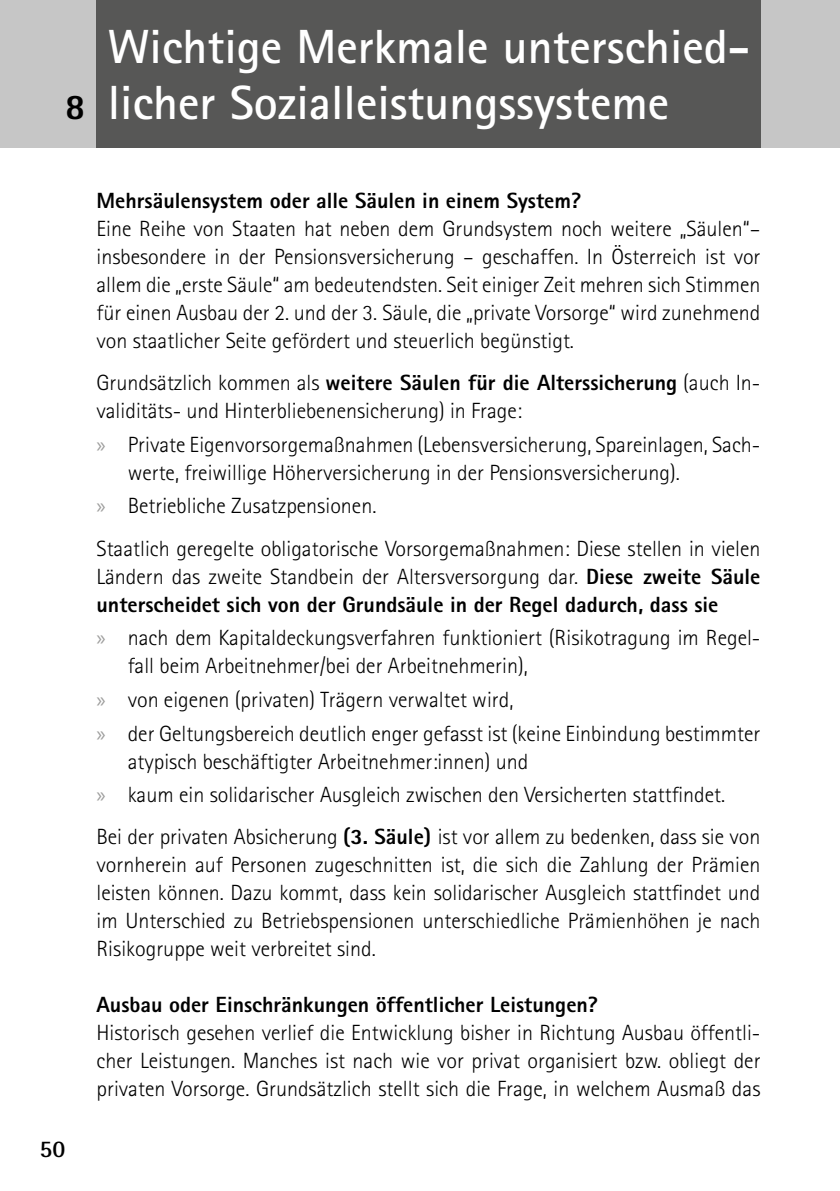
<style>
.page{position:relative;width:840px;height:1191px;background:#fff}
.page>*{position:absolute;margin:0;border:0;box-sizing:border-box;transform-origin:0 0}
.t1{font:700 48px/56px "Rotis Sans Serif Std";color:#fff}
.t2{font:800 36px "Rotis Sans Serif Std";color:#000}
.t3{font:700 24px "Rotis Semi Sans Std";color:#000}
.t4{font:300 22px/28px "Rotis Sans Serif Std";color:#000}
.t5{font:800 22px/28px "Rotis Sans Serif Std";color:#000}
.s1{font-weight:800}
.s2{font-family:"Myriad Pro";font-weight:400;color:#9d9d9c}
.s3{font-weight:300}
</style>
<div class="page">
<div style="left:0;top:0;width:839px;height:147px;background:#c6c6c6"></div>
<div style="left:96px;top:0;width:664px;height:147px;background:#575756"></div>
<h2 class="t2" style="left:65px;top:84px;width:22px">8</h2>
<h1 class="t1" style="left:108px;top:18px;width:643px">Wichtige Merkmale unterschied&shy;licher Sozialleistungssysteme</h1>
<p class="t3" style="left:40px;top:1133px;width:27px">50</p>
<p class="t5" style="left:96px;top:186px;width:486px">Mehrsäulensystem oder alle Säulen in einem System?</p>
<p class="t4" style="left:96px;top:215px;width:665px;text-align:justify">Eine Reihe von Staaten hat neben dem Grundsystem noch weitere „Säulen“– insbesondere in der Pensionsversicherung – geschaffen. In Österreich ist vor allem die „erste Säule“ am bedeutendsten. Seit einiger Zeit mehren sich Stimmen für einen Ausbau der 2. und der 3. Säule, die „private Vorsorge“ wird zunehmend von staatlicher Seite gefördert und steuerlich begünstigt.</p>
<p class="t4" style="left:96px;top:369px;width:665px">Grundsätzlich kommen als <span class="s1">weitere Säulen für die Alterssicherung</span> (auch In&shy;validitäts- und Hinterbliebenensicherung) in Frage:</p>
<p class="t4" style="left:128px;top:430px;width:631px;text-indent:-31px"><span class="s2">x</span> Private Eigenvorsorgemaßnahmen (Lebensversicherung, Spareinlagen, Sach&shy;werte, freiwillige Höherversicherung in der Pensionsversicherung).</p>
<p class="t4" style="left:96px;top:485px;width:665px;line-height:42px"><span class="s2">x</span> Betriebliche Zusatzpensionen.<br>Staatlich geregelte obligatorische Vorsorgemaßnahmen: Diese stellen in vielen</p>
<p class="t5" style="left:96px;top:562px;width:665px"><span class="s3">Ländern das zweite Standbein der Altersversorgung dar.</span> Diese zweite Säule unterscheidet sich von der Grundsäule in der Regel dadurch, dass sie</p>
<p class="t4" style="left:128px;top:624px;width:634px;text-indent:-31px"><span class="s2">x</span> nach dem Kapitaldeckungsverfahren funktioniert (Risikotragung im Regel&shy;fall beim Arbeitnehmer/bei der Arbeitnehmerin),</p>
<p class="t4" style="left:96px;top:682px;width:665px;line-height:33.6px"><span class="s2">x</span> von eigenen (privaten) Trägern verwaltet wird,<br><span class="s2">x</span> der Geltungsbereich deutlich enger gefasst ist (keine Einbindung bestimmter</p>
<p class="t4" style="left:96px;top:744px;width:629px;line-height:33.6px;text-indent:31px">atypisch beschäftigter Arbeitnehmer:innen) und<br><span class="s2">x</span> kaum ein solidarischer Ausgleich zwischen den Versicherten stattfindet.</p>
<p class="t4" style="left:96px;top:823px;width:665px;text-align:justify">Bei der privaten Absicherung <span class="s1">(3. Säule)</span> ist vor allem zu bedenken, dass sie von vornherein auf Personen zugeschnitten ist, die sich die Zahlung der Prämien leisten können. Dazu kommt, dass kein solidarischer Ausgleich stattfindet und im Unterschied zu Betriebspensionen unterschiedliche Prämienhöhen je nach Risikogruppe weit verbreitet sind.</p>
<p class="t5" style="left:96px;top:990px;width:503px">Ausbau oder Einschränkungen öffentlicher Leistungen?</p>
<p class="t4" style="left:96px;top:1019px;width:665px;text-align:justify">Historisch gesehen verlief die Entwicklung bisher in Richtung Ausbau öffentli&shy;cher Leistungen. Manches ist nach wie vor privat organisiert bzw. obliegt der privaten Vorsorge. Grundsätzlich stellt sich die Frage, in welchem Ausmaß das</p>
</div>
